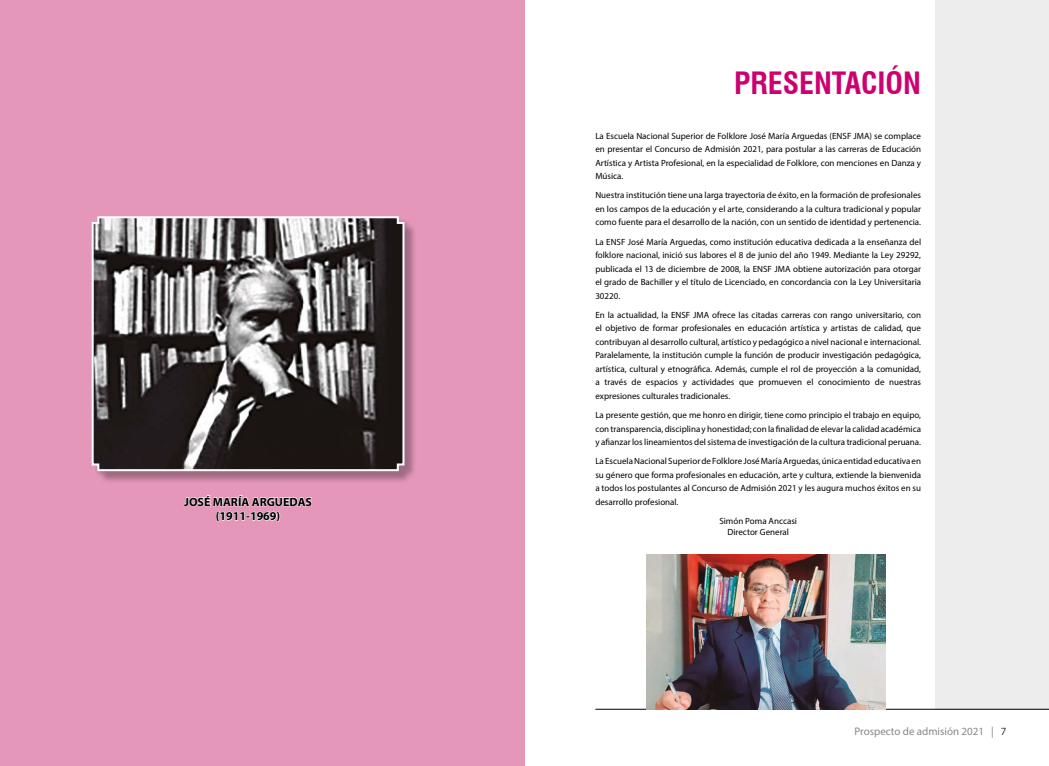
<style>
.page{position:relative;width:1049px;height:766px;background:#fff}
.page>*{position:absolute;margin:0;border:0;box-sizing:border-box;transform-origin:0 0}
.t1{font:700 condensed 30px "Swiss 721 BT";color:#cc0070}
.t2{font:700 12px/14.4px "Myriad Pro";color:#000;text-align:center}
.t3{font:11px "Myriad Pro";color:#878786}
.t4{font:9px/13.5px "Myriad Pro";color:#000;text-align:justify}
.s1{color:#3c3c3b}
</style>
<div class="page">
<div style="left:935px;top:0;width:114px;height:709px;background:#ededed"></div>
<hr style="left:595px;top:708px;width:454px;height:1px;background:#000">
<div style="left:0;top:0;width:524px;height:765px;background:#e597ba"></div>
<img style="left:646px;top:554px;width:239px;height:155px">
<div style="left:93px;top:217px;width:324px;height:266px;background:#000;opacity:.3"></div>
<svg style="left:91px;top:216px;width:314px;height:256px"></svg>
<svg style="left:184px;top:495px;width:128px;height:27px"></svg>
<h2 class="t2" style="left:184px;top:494px;width:129px">JOSÉ MARÍA ARGUEDAS (1911-1969)</h2>
<h1 class="t1" style="left:734px;top:71px;width:188px">PRESENTACIÓN</h1>
<p class="t4" style="left:595px;top:129px;width:327px">La Escuela Nacional Superior de Folklore José María Arguedas (ENSF JMA) se complace en presentar el Concurso de Admisión 2021, para postular a las carreras de Educación Artística y Artista Profesional, en la especialidad de Folklore, con menciones en Danza y Música.</p>
<p class="t4" style="left:595px;top:189px;width:327px">Nuestra institución tiene una larga trayectoria de éxito, en la formación de profesionales en los campos de la educación y el arte, considerando a la cultura tradicional y popular como fuente para el desarrollo de la nación, con un sentido de identidad y pertenencia.</p>
<p class="t4" style="left:595px;top:235px;width:327px">La ENSF José María Arguedas, como institución educativa dedicada a la enseñanza del folklore nacional, inició sus labores el 8 de junio del año 1949. Mediante la Ley 29292, publicada el 13 de diciembre de 2008, la ENSF JMA obtiene autorización para otorgar el grado de Bachiller y el título de Licenciado, en concordancia con la Ley Universitaria 30220.</p>
<p class="t4" style="left:595px;top:308px;width:327px">En la actualidad, la ENSF JMA ofrece las citadas carreras con rango universitario, con el objetivo de formar profesionales en educación artística y artistas de calidad, que contribuyan al desarrollo cultural, artístico y pedagógico a nivel nacional e internacional.<br>Paralelamente, la institución cumple la función de producir investigación pedagógica, artística, cultural y etnográfica. Además, cumple el rol de proyección a la comunidad, a través de espacios y actividades que promueven el conocimiento de nuestras expresiones culturales tradicionales.</p>
<p class="t4" style="left:595px;top:408px;width:327px">La presente gestión, que me honro en dirigir, tiene como principio el trabajo en equipo, con transparencia, disciplina y honestidad; con la finalidad de elevar la calidad académica y afianzar los lineamientos del sistema de investigación de la cultura tradicional peruana.</p>
<p class="t4" style="left:595px;top:455px;width:327px">La Escuela Nacional Superior de Folklore José María Arguedas, única entidad educativa en su género que forma profesionales en educación, arte y cultura, extiende la bienvenida a todos los postulantes al Concurso de Admisión 2021 y les augura muchos éxitos en su desarrollo profesional.</p>
<p class="t4" style="left:719px;top:515px;width:79px;line-height:11px;text-align:center">Simón Poma Anccasi<br>Director General</p>
<p class="t3" style="left:854px;top:725px;width:153px">Prospecto de admisión 2021 | <span class="s1">7</span></p>
</div>
